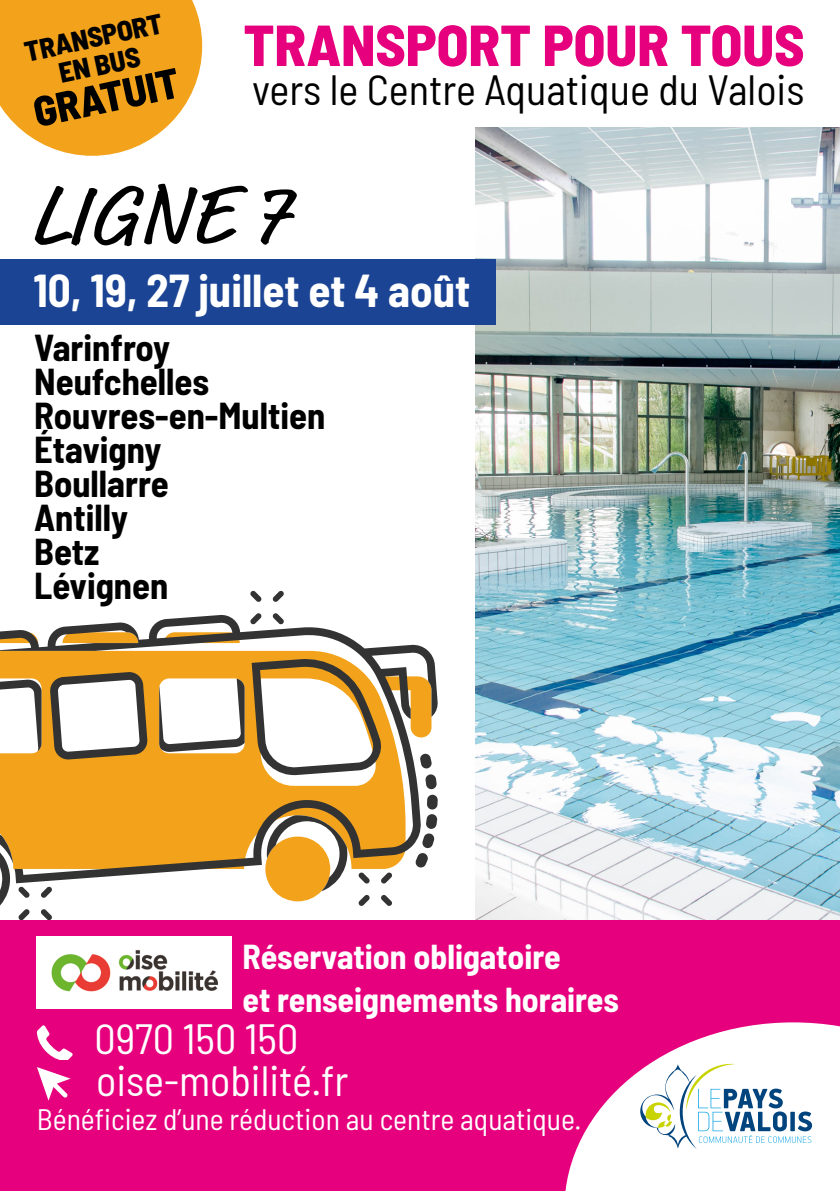
<style>
.page{position:relative;width:840px;height:1191px;background:#fff}
.page>*{position:absolute;margin:0;border:0;box-sizing:border-box;transform-origin:0 0}
.t1{font:84.8px "Market Pro";color:#000}
.t2{font:800 semi-condensed 57.8px "Barlow";color:#e6007d}
.t3{font:700 semi-condensed 45px "Barlow";color:#fff}
.t4{font:semi-condensed 42.2px "Barlow";color:#000}
.t5{font:semi-condensed 42.2px/42.2px "Barlow";color:#fff}
.t6{font:800 semi-condensed 42.2px "Barlow";color:#000}
.t7{font:700 semi-condensed 36.6px/34px "Barlow";color:#000}
.t8{font:700 semi-condensed 33.8px/42.2px "Barlow";color:#fff}
.t9{font:semi-condensed 29.6px "Barlow";color:#fff}
.t10{font:800 semi-condensed 28.2px/28.2px "Barlow";color:#000;text-align:center}
</style>
<div class="page">
<img style="left:475px;top:127px;width:364px;height:793px">
<svg style="left:0;top:0;width:202px;height:156px;background:#f4ae38"></svg>
<div style="left:0;top:259px;width:495px;height:66px;background:#1b4494"></div>
<svg style="left:0;top:615px;width:433px;height:259px;fill:#f3a31b"></svg>
<svg style="left:159px;top:678px;width:85px;height:74px"></svg>
<svg style="left:251px;top:658px;width:186px;height:248px"></svg>
<svg style="left:250px;top:613px;width:11px;height:11px"></svg>
<svg style="left:272px;top:590px;width:12px;height:12px"></svg>
<svg style="left:272px;top:613px;width:12px;height:11px"></svg>
<svg style="left:250px;top:590px;width:11px;height:12px"></svg>
<svg style="left:0;top:668px;width:148px;height:252px"></svg>
<div style="left:0;top:920px;width:839px;height:271px;background:#e6007d"></div>
<svg style="left:565px;top:1022px;width:274px;height:169px;fill:#fff"></svg>
<svg style="left:640px;top:1063px;width:171px;height:86px;background:#d8e3e6"></svg>
<svg style="left:37px;top:1025px;width:36px;height:34px"></svg>
<svg style="left:37px;top:1067px;width:33px;height:33px"></svg>
<img style="left:37px;top:937px;width:194px;height:71px">
<p class="t10" style="left:22px;top:36px;width:142px;rotate:-12deg">TRANSPORT<br>EN BUS</p>
<p class="t6" style="left:28px;top:82px;width:149px;rotate:-12deg">GRATUIT</p>
<h2 class="t2" style="left:243px;top:3px;width:562px">TRANSPORT POUR TOUS</h2>
<p class="t4" style="left:252px;top:60px;width:553px">vers le Centre Aquatique du Valois</p>
<h1 class="t1" style="left:29px;top:157px;width:264px">LIGNE 7</h1>
<p class="t3" style="left:33px;top:258px;width:438px">10, 19, 27 juillet et 4 août</p>
<p class="t7" style="left:34px;top:329px;width:292px">Varinfroy<br>Neufchelles<br>Rouvres-en-Multien<br>Étavigny<br>Boullarre<br>Antilly<br>Betz<br>Lévignen</p>
<p class="t8" style="left:242px;top:934px;width:377px">Réservation obligatoire<br>et renseignements horaires</p>
<p class="t5" style="left:94px;top:1014px;width:255px">0970 150 150 oise-mobilité.fr</p>
<p class="t9" style="left:37px;top:1098px;width:546px">Bénéficiez d’une réduction au centre aquatique.</p>
</div>
